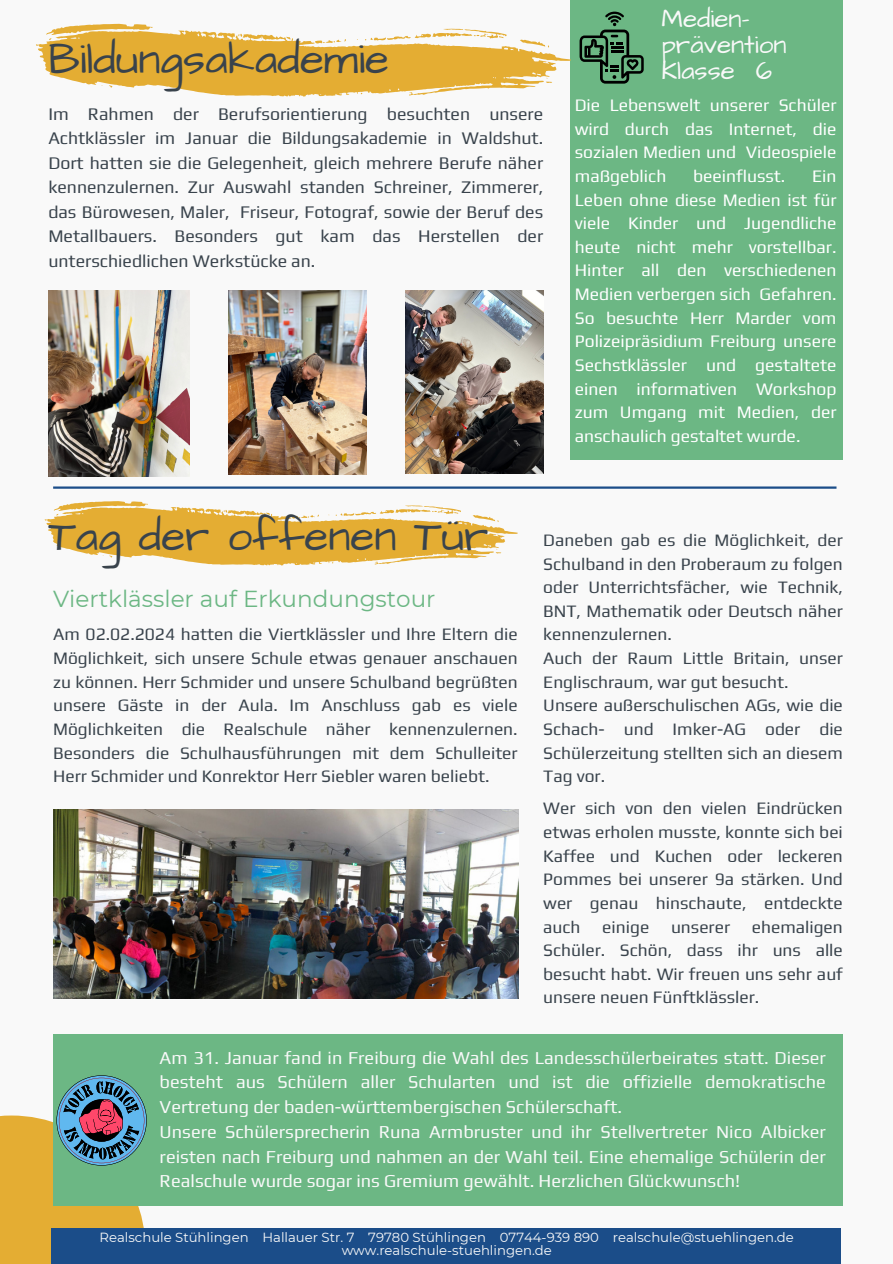
<style>
.page{position:relative;width:893px;height:1264px;background:#fff}
.page>*{position:absolute;margin:0;border:0;box-sizing:border-box;transform-origin:0 0}
.t1{font:44.1px "Architects Daughter";color:#39434c}
.t2{font:26.1px/25.7px "Architects Daughter";color:#f9f9f9}
.t3{font:23.1px "Montserrat";color:#6cb784}
.t4{font:18.15px/24.8px "Play";color:#f9f9f9}
.t5{font:17.7px/24.5px "Play";color:#39434c;text-align:justify}
.t6{font:17.4px/23.7px "Play";color:#39434c;text-align:justify}
.t7{font:17.4px/23.7px "Play";color:#fff;text-align:justify}
.t8{font:13.2px "Montserrat";color:#f9f9f9}
</style>
<div class="page">
<div style="left:0;top:0;width:892px;height:1263px;background:#f9f9f9"></div>
<div style="left:570px;top:0;width:272px;height:459px;background:#6cb784"></div>
<hr style="left:53px;top:486px;width:783px;height:2px;background:#1b4d89">
<img style="left:53px;top:809px;width:465px;height:189px">
<div style="left:0;top:1115px;width:145px;height:148px;background:#e4ad33"></div>
<div style="left:53px;top:1034px;width:789px;height:172px;background:#6cb784"></div>
<div style="left:51px;top:1227px;width:789px;height:36px;background:#1b4d89"></div>
<svg style="left:579px;top:12px;width:64px;height:72px"></svg>
<img style="left:48px;top:290px;width:141px;height:187px">
<img style="left:228px;top:290px;width:138px;height:184px">
<img style="left:406px;top:290px;width:137px;height:183px">
<svg style="left:57px;top:1075px;width:90px;height:90px"></svg>
<svg style="left:36px;top:24px;width:534px;height:73px"></svg>
<svg style="left:45px;top:501px;width:472px;height:64px"></svg>
<p class="t1" style="left:48px;top:30px;width:342px">Bildungsakademie</p>
<h1 class="t5" style="left:48px;top:101px;width:496px">Im Rahmen der Berufsorientierung besuchten unsere Achtklässler im Januar die Bildungsakademie in Waldshut.<br>Dort hatten sie die Gelegenheit, gleich mehrere Berufe näher kennenzulernen. Zur Auswahl standen Schreiner, Zimmerer, das Bürowesen, Maler, Friseur, Fotograf, sowie der Beruf des Metallbauers. Besonders gut kam das Herstellen der unterschiedlichen Werkstücke an.</h1>
<p class="t2" style="left:661px;top:7px;width:126px">Medien&shy;prävention<br>Klasse 6</p>
<h4 class="t7" style="left:574px;top:93px;width:263px">Die Lebenswelt unserer Schüler wird durch das Internet, die sozialen Medien und Videospiele maßgeblich</h4>
<h4 class="t7" style="left:693px;top:164px;width:94px">beeinflusst.</h4>
<h4 class="t7" style="left:574px;top:164px;width:263px;text-indent:237px">Ein Leben ohne diese Medien ist für viele Kinder und Jugendliche heute nicht mehr vorstellbar.<br>Hinter all den verschiedenen Medien verbergen sich Gefahren.<br>So besuchte Herr Marder vom Polizeipräsidium Freiburg unsere Sechstklässler und gestaltete einen informativen Workshop zum Umgang mit Medien, der anschaulich gestaltet wurde.</h4>
<h3 class="t1" style="left:48px;top:506px;width:441px">Tag der offenen Tür</h3>
<p class="t3" style="left:53px;top:585px;width:384px">Viertklässler auf Erkundungstour</p>
<p class="t6" style="left:53px;top:622px;width:466px">Am 02.02.2024 hatten die Viertklässler und Ihre Eltern die Möglichkeit, sich unsere Schule etwas genauer anschauen zu können. Herr Schmider und unsere Schulband begrüßten unsere Gäste in der Aula. Im Anschluss gab es viele Möglichkeiten die Realschule näher kennenzulernen.<br>Besonders die Schulhausführungen mit dem Schulleiter Herr Schmider und Konrektor Herr Siebler waren beliebt.</p>
<h2 class="t6" style="left:543px;top:528px;width:301px;text-align:left">Daneben gab es die Möglichkeit, der<br>Schulband in den Proberaum zu folgen oder Unterrichtsfächer, wie Technik,<br>BNT, Mathematik oder Deutsch näher kennenzulernen.<br>Auch der Raum Little Britain, unser<br>Englischraum, war gut besucht.<br>Unsere außerschulischen AGs, wie die<br>Schach- und Imker-AG oder die<br>Schülerzeitung stellten sich an diesem<br>Tag vor.</h2>
<h4 class="t6" style="left:543px;top:796px;width:301px">Wer sich von den vielen Eindrücken etwas erholen musste, konnte sich bei Kaffee und Kuchen oder leckeren Pommes bei unserer 9a stärken. Und wer genau hinschaute, entdeckte auch einige unserer ehemaligen Schüler. Schön, dass ihr uns alle besucht habt. Wir freuen uns sehr auf unsere neuen Fünftklässler.</h4>
<p class="t4" style="left:160px;top:1044px;width:667px">Am 31. Januar fand in Freiburg die Wahl des Landesschülerbeirates statt. Dieser besteht aus Schülern aller Schularten und ist die offizielle demokratische Vertretung der baden-württembergischen Schülerschaft.<br>Unsere Schülersprecherin Runa Armbruster und ihr Stellvertreter Nico Albicker reisten nach Freiburg und nahmen an der Wahl teil. Eine ehemalige Schülerin der Realschule wurde sogar ins Gremium gewählt. Herzlichen Glückwunsch!</p>
<h4 class="t8" style="left:100px;top:1228px;width:695px">Realschule Stühlingen Hallauer Str. 7 79780 Stühlingen 07744-939 890 realschule@stuehlingen.de</h4>
<h4 class="t8" style="left:341px;top:1242px;width:211px">www.realschule-stuehlingen.de</h4>
</div>
